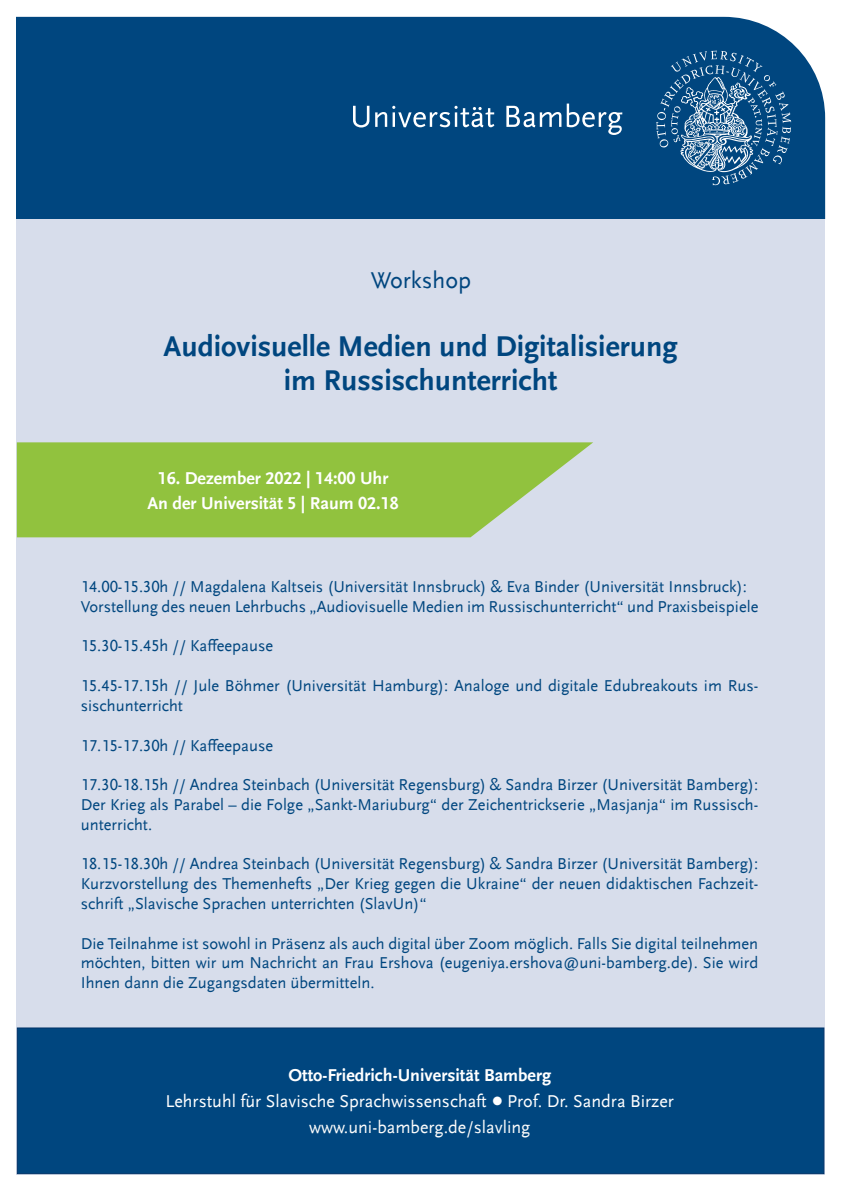
<style>
.page{position:relative;width:842px;height:1191px;background:#fff}
.page>*{position:absolute;margin:0;border:0;box-sizing:border-box;transform-origin:0 0}
.t1{font:700 30px/34px "UB Scala Sans";color:#00467f;text-align:center}
.t2{font:24px "UB Scala Sans";color:#00467f}
.t3{font:700 18px/25px "UB Scala Sans";color:#fff;text-align:center}
.t4{font:18px "UB Scala Sans";color:#fff}
.t5{font:18px "UB Scala Sans";color:#fbfbfb}
.t6{font:16.5px/19.8px "UB Scala Sans";color:#00467f;text-align:justify}
</style>
<div class="page">
<div style="left:17px;top:17px;width:808px;height:202px;background:#00467f"></div>
<svg style="left:656px;top:50px;width:135px;height:135px;background:#2b6594"></svg>
<svg style="left:353px;top:106px;width:16px;height:21px"></svg>
<svg style="left:375px;top:106px;width:119px;height:21px"></svg>
<svg style="left:506px;top:106px;width:55px;height:21px"></svg>
<svg style="left:567px;top:104px;width:55px;height:31px"></svg>
<div style="left:17px;top:219px;width:808px;height:955px;background:#d7ddeb"></div>
<svg style="left:17px;top:442px;width:576px;height:95px;background:#98c450"></svg>
<div style="left:17px;top:1027px;width:807px;height:147px;background:#00467f;border:1px solid #013368"></div>
<h2 class="t2" style="left:371px;top:266px;width:102px">Workshop</h2>
<h1 class="t1" style="left:164px;top:329px;width:516px">Audiovisuelle Medien und Digitalisierung im Russischunterricht</h1>
<p class="t3" style="left:147px;top:465px;width:253px">16. Dezember 2022 | 14:00 Uhr<br>An der Universität 5 | Raum 02.18</p>
<p class="t6" style="left:81px;top:577px;width:679px">14.00-15.30h // Magdalena Kaltseis (Universität Innsbruck) &amp; Eva Binder (Universität Innsbruck):<br>Vorstellung des neuen Lehrbuchs „Audiovisuelle Medien im Russischunterricht“ und Praxisbeispiele</p>
<p class="t6" style="left:81px;top:636px;width:194px">15.30-15.45h // Kaffeepause</p>
<p class="t6" style="left:81px;top:676px;width:679px">15.45-17.15h // Jule Böhmer (Universität Hamburg): Analoge und digitale Edubreakouts im Rus&shy;sischunterricht</p>
<p class="t6" style="left:81px;top:735px;width:194px">17.15-17.30h // Kaffeepause</p>
<p class="t6" style="left:81px;top:775px;width:679px">17.30-18.15h // Andrea Steinbach (Universität Regensburg) &amp; Sandra Birzer (Universität Bamberg):<br>Der Krieg als Parabel – die Folge „Sankt-Mariuburg“ der Zeichentrickserie „Masjanja“ im Russisch&shy;unterricht.</p>
<p class="t6" style="left:81px;top:854px;width:679px">18.15-18.30h // Andrea Steinbach (Universität Regensburg) &amp; Sandra Birzer (Universität Bamberg):<br>Kurzvorstellung des Themenhefts „Der Krieg gegen die Ukraine“ der neuen didaktischen Fachzeit&shy;schrift „Slavische Sprachen unterrichten (SlavUn)“</p>
<p class="t6" style="left:81px;top:933px;width:679px">Die Teilnahme ist sowohl in Präsenz als auch digital über Zoom möglich. Falls Sie digital teilnehmen möchten, bitten wir um Nachricht an Frau Ershova (eugeniya.ershova@uni-bamberg.de). Sie wird Ihnen dann die Zugangsdaten übermitteln.</p>
<p class="t3" style="left:288px;top:1063px;width:264px">Otto-Friedrich-Universität Bamberg</p>
<p class="t4" style="left:166px;top:1091px;width:510px">Lehrstuhl für Slavische Sprachwissenschaft ○ Prof. Dr. Sandra Birzer</p>
<p class="t5" style="left:309px;top:1117px;width:223px">www.uni-bamberg.de/slavling</p>
</div>
